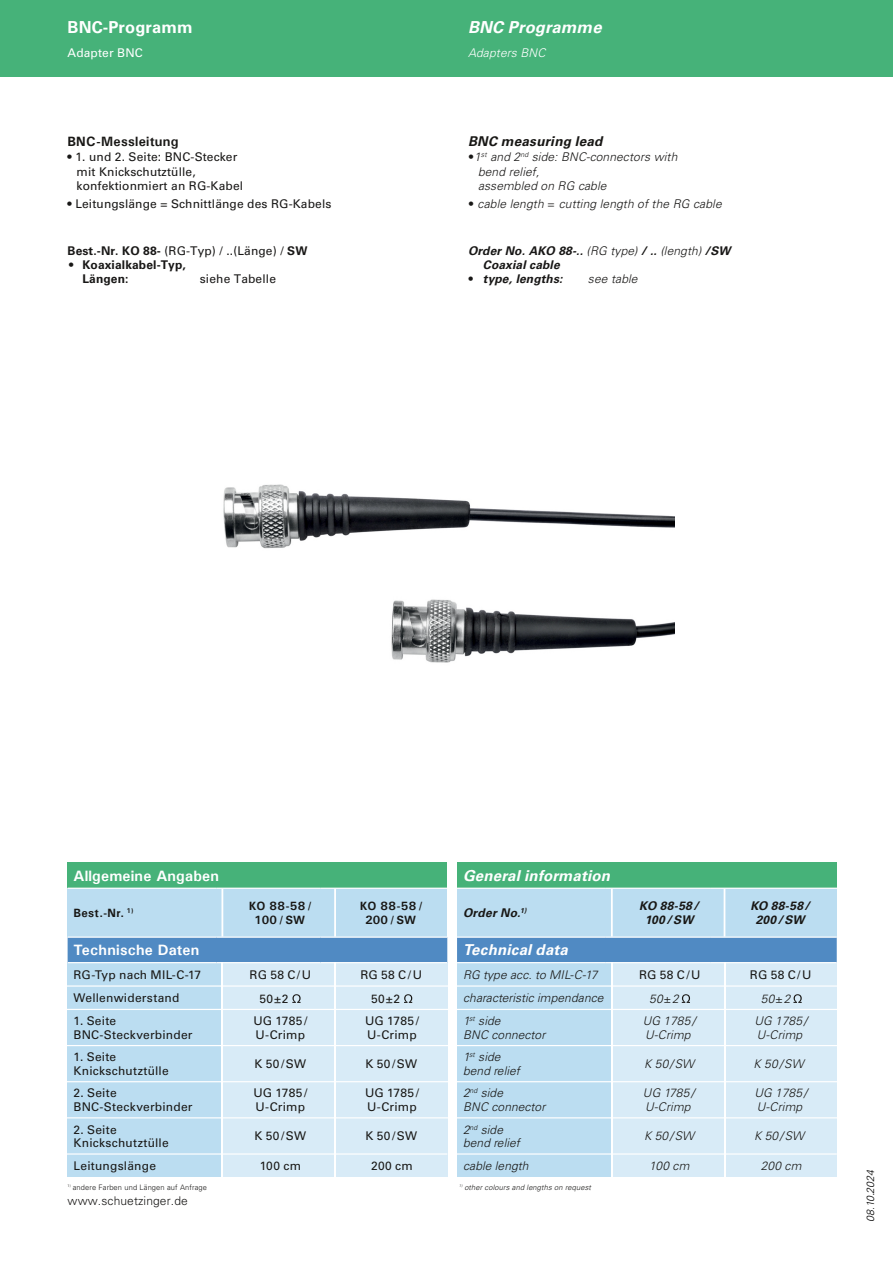
<style>
.page{position:relative;width:893px;height:1263px;background:#fff}
.page>*{position:absolute;margin:0;border:0;box-sizing:border-box;transform-origin:0 0}
.t1{font:italic 700 16.5px "Univers LT Pro 65";letter-spacing:.005em;color:#fff}
.t2{font:700 16.5px "Univers LT Pro 65";letter-spacing:.005em;color:#fff}
.t3{font:700 15px "Univers";letter-spacing:.01em;color:#fff}
.t4{font:italic 700 15px "Univers LT Pro 65";letter-spacing:.01em;color:#fff}
.t5{font:italic 700 13.5px "Univers LT Pro 65";letter-spacing:.02em;color:#181715}
.t6{font:700 13.5px "Univers";letter-spacing:.02em;color:#181715}
.t7{font:12px/13.5px "Univers LT Pro 55 Roman";letter-spacing:.015em;color:#181715}
.t8{font:italic 300 12px/13.5px "Univers LT Pro 45";letter-spacing:.01em;color:#181715}
.t9{font:12px/14.4px "Univers LT Pro 55 Roman";letter-spacing:.01em;color:#181716}
.t10{font:italic 300 12px/14.4px "Univers LT Pro 45";letter-spacing:.01em;color:#181716}
.t11{font:italic 700 12px/14.4px "Univers LT Pro 65";letter-spacing:.01em;color:#181716}
.t12{font:700 12px/14.4px "Univers";letter-spacing:.025em;color:#181715;text-align:center}
.t13{font:italic 700 12px/14.4px "Univers LT Pro 65";letter-spacing:.015em;color:#181715;text-align:center}
.t14{font:700 12px/14.4px "Univers LT Pro 65";letter-spacing:.01em;color:#181716}
.t15{font:300 12px "Univers LT Pro 45";letter-spacing:.01em;color:#181716}
.t16{font:italic 300 12px "Univers LT Pro 45";letter-spacing:.01em;color:#fff}
.t17{font:12px "Univers LT Pro 55 Roman";letter-spacing:.01em;color:#fff}
.t18{font:italic 300 10.5px "Univers LT Pro 45";color:#000}
.t19{font:300 7.5px "Univers LT Pro 45";letter-spacing:.015em;color:#181716}
.t20{font:italic 300 7.5px "Univers LT Pro 45";letter-spacing:.015em;color:#181716}
.s1{font-family:"Univers LT Pro 65";font-weight:700}
.s2{font-family:"Univers LT Pro 45";font-weight:300}
</style>
<div class="page">
<div style="left:68px;top:863px;width:379px;height:27px;background:#46b279"></div>
<div style="left:67px;top:963px;width:155px;height:214px;background:#bbddf1"></div>
<div style="left:67px;top:888px;width:380px;height:49px;background:#bbddf1"></div>
<div style="left:222px;top:963px;width:225px;height:214px;background:#d8ebf7"></div>
<div style="left:68px;top:938px;width:379px;height:24px;background:#508ac3"></div>
<hr style="left:68px;top:888px;width:148px;height:1px;background:#fff">
<hr style="left:216px;top:888px;width:105px;height:1px;background:#fff">
<hr style="left:321px;top:888px;width:128px;height:1px;background:#fff">
<hr style="left:68px;top:936px;width:148px;height:2px;background:#fff">
<hr style="left:216px;top:936px;width:105px;height:2px;background:#fff">
<hr style="left:321px;top:936px;width:126px;height:2px;background:#fff">
<hr style="left:221px;top:889px;width:2px;height:47px;background:#fff">
<hr style="left:67px;top:985px;width:381px;height:2px;background:#fff">
<hr style="left:67px;top:1009px;width:381px;height:1px;background:#fff">
<hr style="left:67px;top:1081px;width:381px;height:1px;background:#fff">
<hr style="left:67px;top:1153px;width:380px;height:1px;background:#fff">
<hr style="left:67px;top:1045px;width:381px;height:1px;background:#fff">
<hr style="left:67px;top:1117px;width:381px;height:1px;background:#fff">
<hr style="left:334px;top:889px;width:2px;height:47px;background:#fff">
<svg style="left:292px;top:994px;width:9px;height:9px"></svg>
<svg style="left:404px;top:994px;width:8px;height:9px"></svg>
<div style="left:0;top:0;width:893px;height:77px;background:#46b279"></div>
<hr style="left:334px;top:962px;width:2px;height:216px;background:#fff">
<hr style="left:222px;top:962px;width:1px;height:216px;background:#fff">
<div style="left:457px;top:863px;width:380px;height:27px;background:#46b279"></div>
<div style="left:457px;top:963px;width:155px;height:214px;background:#bbddf1"></div>
<div style="left:457px;top:888px;width:380px;height:49px;background:#bbddf1"></div>
<div style="left:612px;top:963px;width:225px;height:214px;background:#d8ebf7"></div>
<div style="left:457px;top:938px;width:380px;height:24px;background:#508ac3"></div>
<hr style="left:457px;top:888px;width:149px;height:1px;background:#fff">
<hr style="left:606px;top:888px;width:104px;height:1px;background:#fff">
<hr style="left:710px;top:888px;width:128px;height:1px;background:#fff">
<hr style="left:457px;top:936px;width:149px;height:2px;background:#fff">
<hr style="left:606px;top:936px;width:104px;height:2px;background:#fff">
<hr style="left:710px;top:936px;width:127px;height:2px;background:#fff">
<hr style="left:611px;top:889px;width:2px;height:47px;background:#fff">
<hr style="left:456px;top:985px;width:382px;height:2px;background:#fff">
<hr style="left:456px;top:1009px;width:382px;height:1px;background:#fff">
<hr style="left:456px;top:1081px;width:382px;height:1px;background:#fff">
<hr style="left:456px;top:1153px;width:381px;height:1px;background:#fff">
<hr style="left:456px;top:1045px;width:382px;height:1px;background:#fff">
<hr style="left:456px;top:1117px;width:382px;height:1px;background:#fff">
<hr style="left:724px;top:889px;width:1px;height:47px;background:#fff">
<svg style="left:682px;top:994px;width:8px;height:9px"></svg>
<svg style="left:793px;top:994px;width:9px;height:9px"></svg>
<hr style="left:724px;top:962px;width:1px;height:216px;background:#fff">
<hr style="left:611px;top:962px;width:2px;height:216px;background:#fff">
<img style="left:223px;top:484px;width:452px;height:179px">
<h1 class="t1" style="left:468px;top:15px;width:270px">BNC ProgrammeBNC Programme</h1>
<h1 class="t2" style="left:68px;top:15px;width:127px">BNC-Programm</h1>
<p class="t17" style="left:68px;top:45px;width:77px">Adapter BNC</p>
<p class="t16" style="left:468px;top:45px;width:79px">Adapters BNC</p>
<p class="t6" style="left:68px;top:133px;width:112px">BNC-Messleitung</p>
<p class="t9" style="left:77px;top:149px;width:168px;text-indent:-9px">• 1. und 2. Seite: BNC-Stecker mit Knickschutztülle, konfektionmiert an RG-Kabel</p>
<p class="t9" style="left:68px;top:196px;width:265px">• Leitungslänge = Schnittlänge des RG-Kabels</p>
<p class="t9" style="left:68px;top:243px;width:241px"><span class="s1">Best.-Nr. KO 88-</span> (RG-Typ) / ..(Länge) / <span class="s1">SW</span></p>
<p class="t9" style="left:69px;top:257px;width:6px">•</p>
<p class="t14" style="left:82px;top:257px;width:105px">Koaxialkabel-Typ,<br>Längen:</p>
<p class="t9" style="left:200px;top:271px;width:78px">siehe Tabelle</p>
<p class="t5" style="left:468px;top:132px;width:136px">BNC measuring lead</p>
<p class="t10" style="left:478px;top:150px;width:201px;text-indent:-10px">•1<sup>st</sup> and 2<sup>nd</sup> side: BNC-connectors with bend relief,<br>assembled on RG cable</p>
<p class="t10" style="left:468px;top:196px;width:255px">• cable length = cutting length of the RG cable</p>
<p class="t11" style="left:483px;top:243px;width:249px;text-indent:-15px">Order No. AKO 88-.. <span class="s2">(RG type)</span> / .. <span class="s2">(length)</span> /SW<br>Coaxial cable<br>type, lengths:</p>
<p class="t10" style="left:588px;top:272px;width:51px">see table</p>
<p class="t10" style="left:468px;top:272px;width:8px">•</p>
<p class="t3" style="left:74px;top:866px;width:147px">Allgemeine Angaben</p>
<p class="t12" style="left:74px;top:905px;width:61px">Best.-Nr. <sup>1)</sup></p>
<p class="t12" style="left:249px;top:898px;width:64px">KO 88-58 /<br>100 / SW</p>
<p class="t12" style="left:360px;top:898px;width:64px">KO 88-58 /<br>200 / SW</p>
<p class="t3" style="left:74px;top:940px;width:127px">Technische Daten</p>
<p class="t7" style="left:74px;top:967px;width:129px">RG-Typ nach MIL-C-17</p>
<p class="t7" style="left:250px;top:967px;width:63px">RG 58 C/U</p>
<p class="t7" style="left:360px;top:967px;width:63px">RG 58 C/U</p>
<p class="t7" style="left:74px;top:990px;width:107px">Wellenwiderstand</p>
<p class="t7" style="left:260px;top:991px;width:30px">50±2</p>
<p class="t7" style="left:371px;top:991px;width:30px">50±2</p>
<p class="t7" style="left:74px;top:1013px;width:121px">1. Seite<br>BNC-Steckverbinder</p>
<p class="t7" style="left:253px;top:1013px;width:55px;line-height:14.4px">UG 1785/<br>U-Crimp</p>
<p class="t7" style="left:365px;top:1013px;width:55px;line-height:14.4px">UG 1785/<br>U-Crimp</p>
<p class="t7" style="left:74px;top:1050px;width:97px">1. Seite<br>Knickschutztülle</p>
<p class="t7" style="left:255px;top:1056px;width:53px">K 50/SW</p>
<p class="t7" style="left:365px;top:1056px;width:53px">K 50/SW</p>
<p class="t7" style="left:74px;top:1086px;width:121px">2. Seite<br>BNC-Steckverbinder</p>
<p class="t7" style="left:253px;top:1085px;width:55px;line-height:14.4px">UG 1785/<br>U-Crimp</p>
<p class="t7" style="left:365px;top:1085px;width:55px;line-height:14.4px">UG 1785/<br>U-Crimp</p>
<p class="t7" style="left:74px;top:1122px;width:97px">2. Seite<br>Knickschutztülle</p>
<p class="t7" style="left:255px;top:1129px;width:53px">K 50/SW</p>
<p class="t7" style="left:365px;top:1129px;width:53px">K 50/SW</p>
<p class="t7" style="left:74px;top:1159px;width:84px">Leitungslänge</p>
<p class="t7" style="left:260px;top:1159px;width:43px">100 cm</p>
<p class="t7" style="left:371px;top:1159px;width:43px">200 cm</p>
<p class="t4" style="left:463px;top:865px;width:148px">General information</p>
<p class="t13" style="left:463px;top:905px;width:65px">Order No.<sup>1)</sup></p>
<p class="t13" style="left:639px;top:898px;width:61px">KO 88-58/<br>100/SW</p>
<p class="t13" style="left:750px;top:898px;width:61px">KO 88-58/<br>200/SW</p>
<p class="t4" style="left:463px;top:939px;width:106px">Technical data</p>
<p class="t8" style="left:463px;top:968px;width:136px">RG type acc. to MIL-C-17</p>
<p class="t7" style="left:639px;top:967px;width:63px">RG 58 C/U</p>
<p class="t7" style="left:750px;top:967px;width:63px">RG 58 C/U</p>
<p class="t8" style="left:463px;top:991px;width:142px">characteristic impendance</p>
<p class="t8" style="left:649px;top:992px;width:31px">50±2</p>
<p class="t8" style="left:761px;top:992px;width:31px">50±2</p>
<p class="t8" style="left:463px;top:1014px;width:84px">1<sup>st</sup> side<br>BNC connector</p>
<p class="t8" style="left:643px;top:1013px;width:54px;line-height:14.4px">UG 1785/<br>U-Crimp</p>
<p class="t8" style="left:754px;top:1013px;width:54px;line-height:14.4px">UG 1785/<br>U-Crimp</p>
<p class="t8" style="left:463px;top:1050px;width:58px">1<sup>st</sup> side bend relief</p>
<p class="t8" style="left:644px;top:1057px;width:52px">K 50/SW</p>
<p class="t8" style="left:753px;top:1057px;width:52px">K 50/SW</p>
<p class="t8" style="left:463px;top:1086px;width:84px">2<sup>nd</sup> side<br>BNC connector</p>
<p class="t8" style="left:643px;top:1085px;width:53px;line-height:14.4px">UG 1785/<br>U-Crimp</p>
<p class="t8" style="left:754px;top:1085px;width:54px;line-height:14.4px">UG 1785/<br>U-Crimp</p>
<p class="t8" style="left:463px;top:1122px;width:58px">2<sup>nd</sup> side bend relief</p>
<p class="t8" style="left:644px;top:1129px;width:52px">K 50/SW</p>
<p class="t8" style="left:754px;top:1129px;width:52px">K 50/SW</p>
<p class="t8" style="left:463px;top:1159px;width:67px">cable length</p>
<p class="t8" style="left:649px;top:1159px;width:42px">100 cm</p>
<p class="t8" style="left:761px;top:1159px;width:42px">200 cm</p>
<p class="t19" style="left:68px;top:1183px;width:141px"><sup>1)</sup> andere Farben und Längen auf Anfrage</p>
<p class="t20" style="left:459px;top:1183px;width:133px"><sup>1)</sup> other colours and lengths on request</p>
<p class="t15" style="left:68px;top:1193px;width:122px">www.schuetzinger.de</p>
<p class="t18" style="left:864px;top:1222px;width:53px;rotate:-90deg">08.10.2024</p>
</div>
